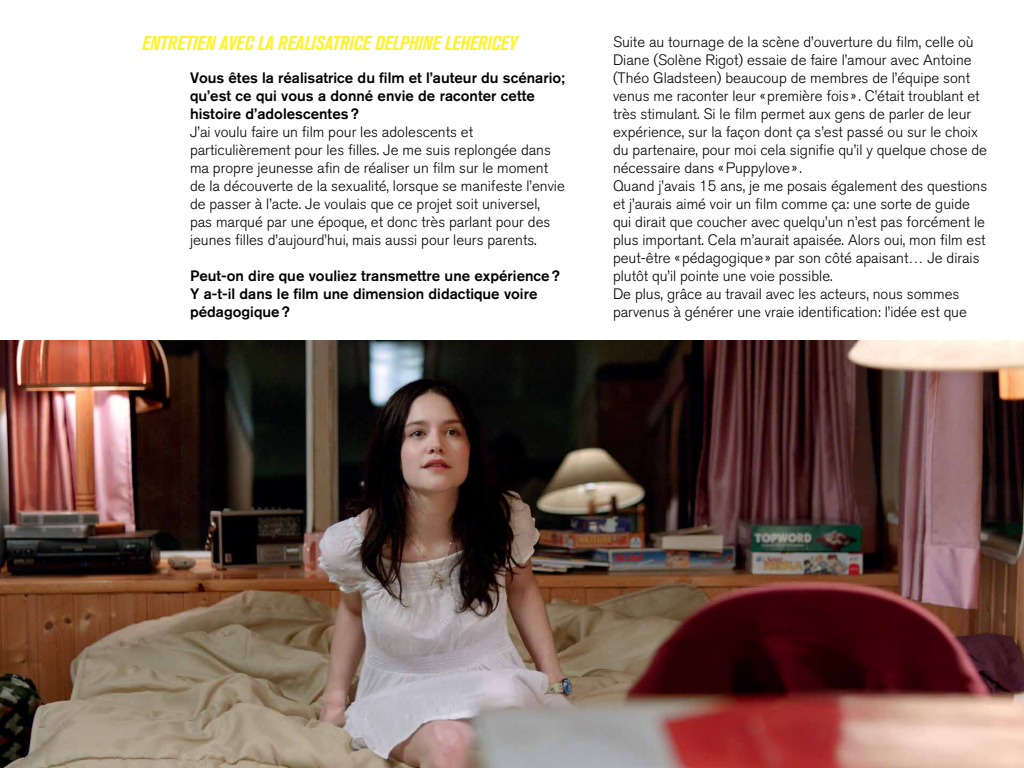
<style>
.page{position:relative;width:1024px;height:768px;background:#fff}
.page>*{position:absolute;margin:0;border:0;box-sizing:border-box;transform-origin:0 0}
.t1{font:italic 700 condensed 20px "Akzidenz Grotesk BQ";letter-spacing:-.01em;color:#fff32f}
.t2{font:300 15px/18px "Akzidenz Grotesk BQ";color:#000}
.t3{font:500 15px/18px "Akzidenz Grotesk BQ";color:#000}
</style>
<div class="page">
<img style="left:0;top:340px;width:1024px;height:428px">
<h1 class="t1" style="left:142px;top:32px;width:377px">ENTRETIEN AVEC LA REALISATRICE DELPHINE LEHERICEY</h1>
<p class="t3" style="left:190px;top:69px;width:376px">Vous êtes la réalisatrice du film et l’auteur du scénario; qu’est ce qui vous a donné envie de raconter cette histoire d’adolescentes?</p>
<p class="t2" style="left:190px;top:123px;width:376px">J’ai voulu faire un film pour les adolescents et particulièrement pour les filles. Je me suis replongée dans ma propre jeunesse afin de réaliser un film sur le moment de la découverte de la sexualité, lorsque se manifeste l’envie de passer à l’acte. Je voulais que ce projet soit universel, pas marqué par une époque, et donc très parlant pour des jeunes filles d’aujourd’hui, mais aussi pour leurs parents.</p>
<p class="t3" style="left:190px;top:267px;width:372px">Peut-on dire que vouliez transmettre une expérience?<br>Y a-t-il dans le film une dimension didactique voire pédagogique?</p>
<p class="t2" style="left:613px;top:33px;width:376px">Suite au tournage de la scène d’ouverture du film, celle où Diane (Solène Rigot) essaie de faire l’amour avec Antoine (Théo Gladsteen) beaucoup de membres de l’équipe sont venus me raconter leur «première fois ». C’était troublant et très stimulant. Si le film permet aux gens de parler de leur expérience, sur la façon dont ça s’est passé ou sur le choix du partenaire, pour moi cela signifie qu’il y quelque chose de nécessaire dans «Puppylove».<br>Quand j’avais 15 ans, je me posais également des questions et j’aurais aimé voir un film comme ça: une sorte de guide qui dirait que coucher avec quelqu’un n’est pas forcément le plus important. Cela m’aurait apaisée. Alors oui, mon film est peut-être «pédagogique» par son côté apaisant… Je dirais plutôt qu’il pointe une voie possible.<br>De plus, grâce au travail avec les acteurs, nous sommes parvenus à générer une vraie identification: l’idée est que</p>
</div>
